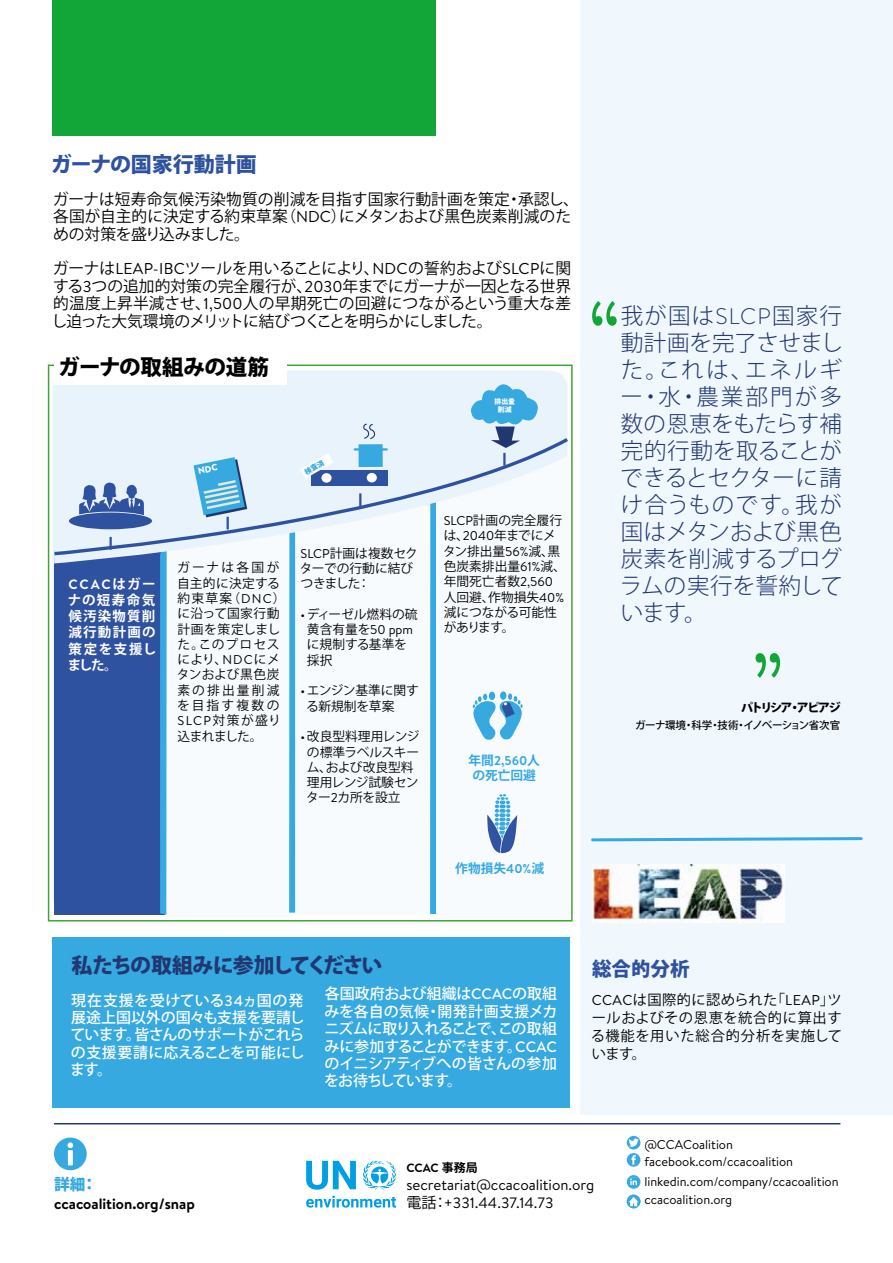
<style>
.page{position:relative;width:893px;height:1263px;background:#fff}
.page>*{position:absolute;margin:0;border:0;box-sizing:border-box;transform-origin:0 0}
.t1{font:300 22.5px/27px "Koz Go Pr 6 N";color:#213771;text-align:justify}
.t2{font:800 21.6px "Koz Go Pr 6 N";letter-spacing:-.02em;color:#000}
.t3{font:800 21px "Koz Go Pr 6 N";letter-spacing:-.07em;color:#213771}
.t4{font:800 21px "Koz Go Pr 6 N";color:#2f52a0}
.t5{font:800 19.5px "Koz Go Pr 6 N";color:#2f52a0}
.t6{font:15.75px/17.4px "Koz Go Pr 6 N";color:#000}
.t7{font:800 15.75px "Koz Go Pr 6 N";color:#36a9e1}
.t8{font:500 15px/17.4px "Koz Go Pr 6 N";letter-spacing:-.05em;color:#fff;text-align:justify}
.t9{font:15px/18px "Brandon Text";color:#000}
.t10{font:700 15px "Brandon Text";color:#000}
.t11{font:14.25px/18px "Koz Go Pr 6 N";letter-spacing:.04em;color:#000;text-align:justify}
.t12{font:700 13.5px/16.2px "Koz Go Pr 6 N";letter-spacing:.09em;color:#fff;text-align:justify}
.t13{font:700 13.5px "Brandon Text";color:#fff}
.t14{font:12.75px/15.3px "Koz Go Pr 6 N";color:#000}
.t15{font:12.75px/15.3px "Koz Go Pr 6 N";letter-spacing:.04em;color:#000}
.t16{font:12.75px/17.2px "Brandon Text";color:#000}
.t17{font:12.75px/15.3px "Koz Go Pr 6 N";letter-spacing:-.02em;color:#000}
.t18{font:700 12.75px "Koz Go Pr 6 N";color:#36a9e1}
.t19{font:700 12.75px "Brandon Text";color:#36a9e1}
.t20{font:800 12px "Koz Go Pr 6 N";letter-spacing:-.13em;color:#000}
.t21{font:700 12px "Brandon Text";color:#000}
.t22{font:500 10.5px "Koz Go Pr 6 N";letter-spacing:-.04em;color:#000}
.t23{font:800 6.9px/8.2px "Koz Go Pr 6 N";color:#fff;text-align:center}
.s1{font-family:"Brandon Text"}
.s2{font-family:"Koz Go Pr 6 N"}
</style>
<div class="page">
<svg style="left:306px;top:1160px;width:90px;height:47px"></svg>
<hr style="left:54px;top:1123px;width:786px;height:1px;background:#213771">
<div style="left:54px;top:1137px;width:33px;height:33px;background:#36a9e1;border-radius:50%"></div>
<svg style="left:68px;top:1142px;width:5px;height:23px"></svg>
<div style="left:581px;top:0;width:312px;height:1114px;background:#f0f7fd"></div>
<svg style="left:627px;top:1136px;width:13px;height:13px"></svg>
<svg style="left:629px;top:1138px;width:10px;height:9px"></svg>
<div style="left:627px;top:1153px;width:13px;height:14px;background:#36a9e1;border-radius:50%"></div>
<svg style="left:631px;top:1155px;width:5px;height:9px"></svg>
<div style="left:627px;top:1175px;width:13px;height:14px;background:#36a9e1;border-radius:50%"></div>
<svg style="left:627px;top:1195px;width:13px;height:13px"></svg>
<svg style="left:629px;top:1197px;width:9px;height:9px"></svg>
<svg style="left:629px;top:1177px;width:9px;height:9px"></svg>
<div style="left:53px;top:371px;width:514px;height:542px;background:#e9f3fc;border-radius:18px"></div>
<div style="left:166px;top:526px;width:123px;height:392px;background:#f8fbfe"></div>
<div style="left:52px;top:937px;width:517px;height:170px;background:#36a9e1"></div>
<div style="left:295px;top:506px;width:135px;height:408px;background:#f8fbfe"></div>
<svg style="left:430px;top:563px;width:6px;height:351px;background:#3cabe1"></svg>
<div style="left:54px;top:550px;width:111px;height:364px;background:#2f52a0"></div>
<svg style="left:160px;top:563px;width:7px;height:352px;background:#43ade1"></svg>
<svg style="left:289px;top:563px;width:6px;height:349px;background:#3eace2"></svg>
<div style="left:436px;top:456px;width:134px;height:462px;background:#f8fbfe"></div>
<svg style="left:54px;top:557px;width:382px;height:6px"></svg>
<svg style="left:54px;top:435px;width:514px;height:122px"></svg>
<svg style="left:110px;top:537px;width:2px;height:13px"></svg>
<svg style="left:359px;top:493px;width:2px;height:13px"></svg>
<svg style="left:471px;top:384px;width:67px;height:82px"></svg>
<div style="left:311px;top:470px;width:77px;height:16px;background:#2f52a0"></div>
<svg style="left:321px;top:473px;width:11px;height:10px"></svg>
<div style="left:367px;top:473px;width:10px;height:9px;background:#fff;border-radius:50%"></div>
<div style="left:359px;top:444px;width:24px;height:23px;background:#36a9e1"></div>
<hr style="left:355px;top:448px;width:32px;height:3px;background:#36a9e1">
<svg style="left:363px;top:423px;width:15px;height:17px"></svg>
<svg style="left:79px;top:482px;width:65px;height:33px"></svg>
<div style="left:126px;top:490px;width:11px;height:5px;background:#3053a1;border-radius:50%"></div>
<svg style="left:68px;top:512px;width:84px;height:16px"></svg>
<div style="left:69px;top:512px;width:83px;height:17px;background:#2f52a0;border-radius:50%"></div>
<svg style="left:487px;top:794px;width:30px;height:60px"></svg>
<div style="left:489px;top:692px;width:6px;height:8px;background:#36a9e1;border-radius:50%"></div>
<svg style="left:473px;top:693px;width:49px;height:47px"></svg>
<div style="left:52px;top:0;width:383px;height:135px;background:#12a538"></div>
<svg style="left:592px;top:301px;width:25px;height:25px"></svg>
<svg style="left:755px;top:653px;width:25px;height:25px"></svg>
<svg style="left:591px;top:837px;width:272px;height:5px"></svg>
<div style="left:54px;top:355px;width:232px;height:30px;background:#fff"></div>
<img style="left:592px;top:864px;width:193px;height:58px">
<svg style="left:193px;top:457px;width:54px;height:72px"></svg>
<svg style="left:300px;top:453px;width:34px;height:26px"></svg>
<h3 class="t4" style="left:51px;top:152px;width:208px">ガーナの国家行動計画</h3>
<p class="t6" style="left:53px;top:191px;width:528px">ガーナは短寿命気候汚染物質の削減を目指す国家行動計画を策定・承認し、各国が自主的に決定する約束草案（<span class="s1">NDC</span>）にメタンおよび黒色炭素削減のための対策を盛り込みました。</p>
<p class="t6" style="left:52px;top:260px;width:521px;text-align:justify">ガーナは<span class="s1">LEAP-IBC</span>ツールを用いることにより、<span class="s1">NDC</span>の誓約および<span class="s1">SLCP</span>に関する<span class="s1">3</span>つの追加的対策の完全履行が、<span class="s1">2030</span>年までにガーナが一因となる世界的温度上昇半減させ、<span class="s1">1,500</span>人の早期死亡の回避につながるという重大な差し迫った大気環境のメリットに結びつくことを明らかにしました。</p>
<h2 class="t2" style="left:58px;top:355px;width:212px">ガーナの取組みの道筋</h2>
<p class="t23" style="left:494px;top:397px;width:22px">排出量削減</p>
<p class="t13" style="left:69px;top:575px;width:89px">CCAC<span class="s2">はガー</span></p>
<p class="t12" style="left:68px;top:592px;width:90px">ナの短寿命気候汚染物質削減行動計画の策定を支援しました。</p>
<p class="t15" style="left:177px;top:560px;width:110px">ガーナは各国が自主的に決定する約束草案（<span class="s1">DNC</span>）に沿って国家行動計画を策定しました。このプロセスにより、<span class="s1">NDC</span>にメタンおよび黒色炭素の排出量削減を目指す複数の<br><span class="s1">SLCP</span>対策が盛り込まれました。</p>
<p class="t14" style="left:300px;top:545px;width:119px"><span class="s1">SLCP</span>計画は複数セクターでの行動に結びつきました：</p>
<p class="t14" style="left:307px;top:607px;width:112px;text-indent:-7px"><span class="s1">•</span> ディーゼル燃料の硫黄含有量を<span class="s1">50 ppm</span>に規制する基準を採択</p>
<p class="t14" style="left:306px;top:683px;width:114px;text-indent:-6px"><span class="s1">•</span> エンジン基準に関する新規制を草案</p>
<p class="t17" style="left:306px;top:729px;width:115px;text-indent:-6px"><span class="s1">•</span> 改良型料理用レンジの標準ラベルスキーム、および改良型料理用レンジ試験センター<span class="s1">2</span>カ所を設立</p>
<p class="t14" style="left:443px;top:513px;width:124px"><span class="s1">SLCP</span>計画の完全履行は、<span class="s1">2040</span>年までにメタン排出量<span class="s1">56%</span>減、黒色炭素排出量<span class="s1">61%</span>減、年間死亡者数<span class="s1">2,560</span>人回避、作物損失<span class="s1">40%</span>減につながる可能性があります。</p>
<p class="t19" style="left:468px;top:752px;width:73px"><span class="s2">年間</span>2,560<span class="s2">人</span></p>
<p class="t18" style="left:472px;top:768px;width:65px">の死亡回避</p>
<p class="t18" style="left:455px;top:861px;width:90px">作物損失<span class="s1">40%</span>減</p>
<h1 class="t1" style="left:620px;top:303px;width:225px">我が国は<span class="s1">SLCP</span>国家行動計画を完了させました。これは、エネルギー・水・農業部門が多数の恩恵をもたらす補完的行動を取ることができるとセクターに請け合うものです。我が国はメタンおよび黒色炭素を削減するプログラムの実行を誓約しています。</h1>
<p class="t20" style="left:741px;top:700px;width:101px">パトリシア・アピアジ</p>
<p class="t22" style="left:635px;top:719px;width:207px">ガーナ環境・科学・技術・イノベーション省次官</p>
<h3 class="t3" style="left:72px;top:954px;width:312px">私たちの取組みに参加してください</h3>
<p class="t5" style="left:592px;top:958px;width:99px">総合的分析</p>
<p class="t8" style="left:70px;top:992px;width:236px">現在支援を受けている<span class="s1">34</span>ヵ国の発展途上国以外の国々も支援を要請しています。皆さんのサポートがこれらの支援要請に応えることを可能にします。</p>
<p class="t8" style="left:324px;top:985px;width:235px">各国政府および組織は<span class="s1">CCAC</span>の取組みを各自の気候・開発計画支援メカニズムに取り入れることで、この取組みに参加することができます。<span class="s1">CCAC</span>のイニシアティブへの皆さんの参加をお待ちしています。</p>
<p class="t11" style="left:591px;top:991px;width:253px"><span class="s1">CCAC</span>は国際的に認められた「<span class="s1">LEAP</span>」ツールおよびその恩恵を統合的に算出する機能を用いた総合的分析を実施しています。</p>
<p class="t7" style="left:54px;top:1175px;width:45px">詳細：</p>
<p class="t10" style="left:54px;top:1193px;width:142px">ccacoalition.org/snap</p>
<p class="t21" style="left:406px;top:1159px;width:73px">CCAC <span class="s2">事務局</span></p>
<p class="t9" style="left:406px;top:1175px;width:189px">secretariat@ccacoalition.org<span class="s2">電話：</span>+331.44.37.14.73</p>
<p class="t16" style="left:644px;top:1136px;width:150px">@CCACoalition facebook.com/ccacoalition</p>
<p class="t16" style="left:644px;top:1172px;width:196px;line-height:18.5px">linkedin.com/company/ccacoalition ccacoalition.org</p>
</div>
